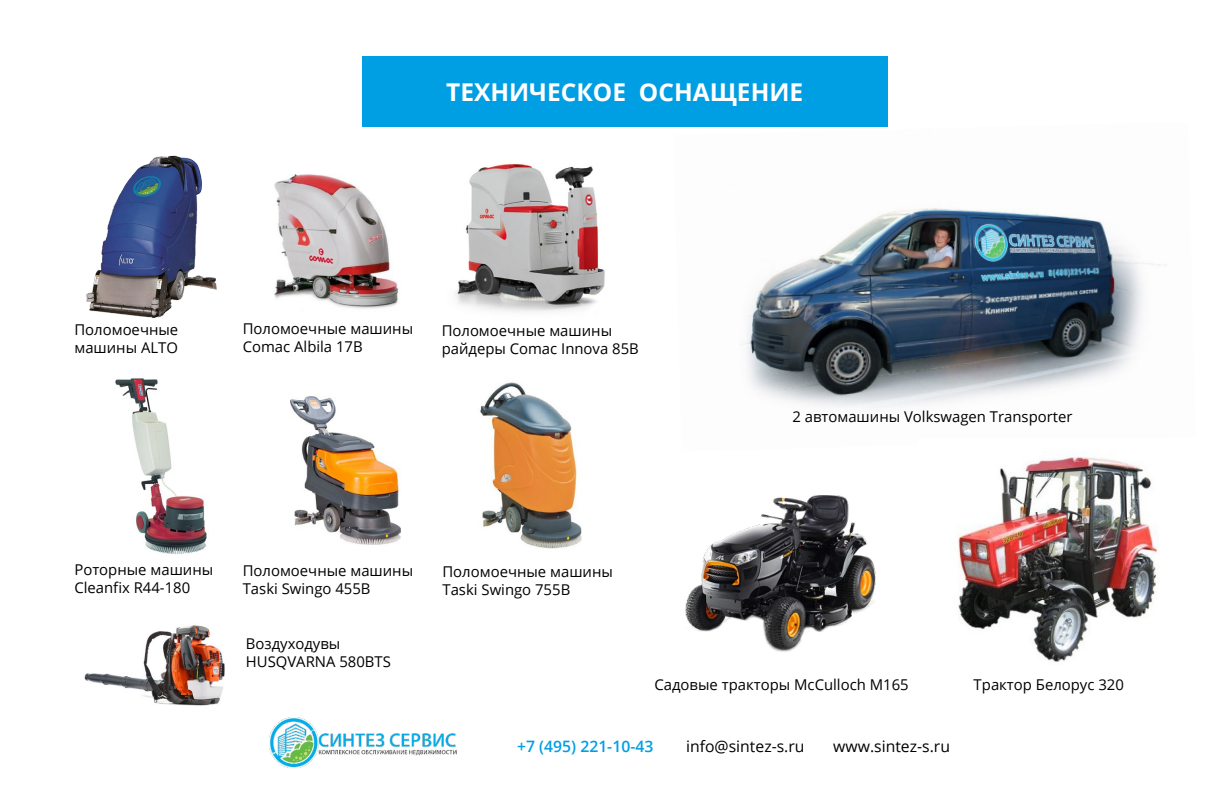
<style>
.page{position:relative;width:1225px;height:788px;background:#fff}
.page>*{position:absolute;margin:0;border:0;box-sizing:border-box;transform-origin:0 0}
.t1{font:700 24.5px "Open Sans";color:#fff}
.t2{font:15.75px "Open Sans";color:#000}
.t3{font:600 15.75px "Open Sans";color:#009fe3}
.t4{font:14.88px/17.8px "Open Sans";color:#000}
</style>
<div class="page">
<img style="left:741px;top:208px;width:425px;height:200px">
<img style="left:270px;top:717px;width:186px;height:50px">
<div style="left:362px;top:56px;width:526px;height:71px;background:#009fe3"></div>
<img style="left:290px;top:396px;width:110px;height:149px">
<img style="left:480px;top:382px;width:102px;height:167px">
<img style="left:115px;top:378px;width:92px;height:176px">
<img style="left:84px;top:625px;width:141px;height:81px">
<img style="left:958px;top:456px;width:200px;height:206px">
<img style="left:685px;top:495px;width:191px;height:157px">
<img style="left:455px;top:163px;width:150px;height:149px">
<img style="left:274px;top:174px;width:125px;height:135px">
<img style="left:86px;top:155px;width:131px;height:163px">
<h1 class="t1" style="left:446px;top:74px;width:359px">ТЕХНИЧЕСКОЕ ОСНАЩЕНИЕ</h1>
<p class="t4" style="left:74px;top:320px;width:105px">Поломоечные машины ALTO</p>
<p class="t4" style="left:243px;top:319px;width:172px">Поломоечные машины<br>Comac Albila 17B</p>
<p class="t4" style="left:442px;top:321px;width:199px">Поломоечные машины райдеры Comac Innova 85B</p>
<p class="t4" style="left:792px;top:407px;width:282px">2 автомашины Volkswagen Transporter</p>
<p class="t4" style="left:74px;top:560px;width:140px">Роторные машины<br>Cleanfix R44-180</p>
<p class="t4" style="left:243px;top:561px;width:172px">Поломоечные машины<br>Taski Swingo 455B</p>
<p class="t4" style="left:442px;top:562px;width:172px">Поломоечные машины<br>Taski Swingo 755B</p>
<p class="t4" style="left:246px;top:634px;width:147px">Воздуходувы<br>HUSQVARNA 580BTS</p>
<p class="t4" style="left:654px;top:675px;width:256px">Садовые тракторы McCulloch M165</p>
<p class="t3" style="left:517px;top:735px;width:138px">+7 (495) 221-10-43</p>
<p class="t2" style="left:686px;top:735px;width:120px">info@sintez-s.ru</p>
<p class="t2" style="left:833px;top:735px;width:118px">www.sintez-s.ru</p>
<p class="t4" style="left:974px;top:675px;width:152px">Трактор Белорус 320</p>
</div>
